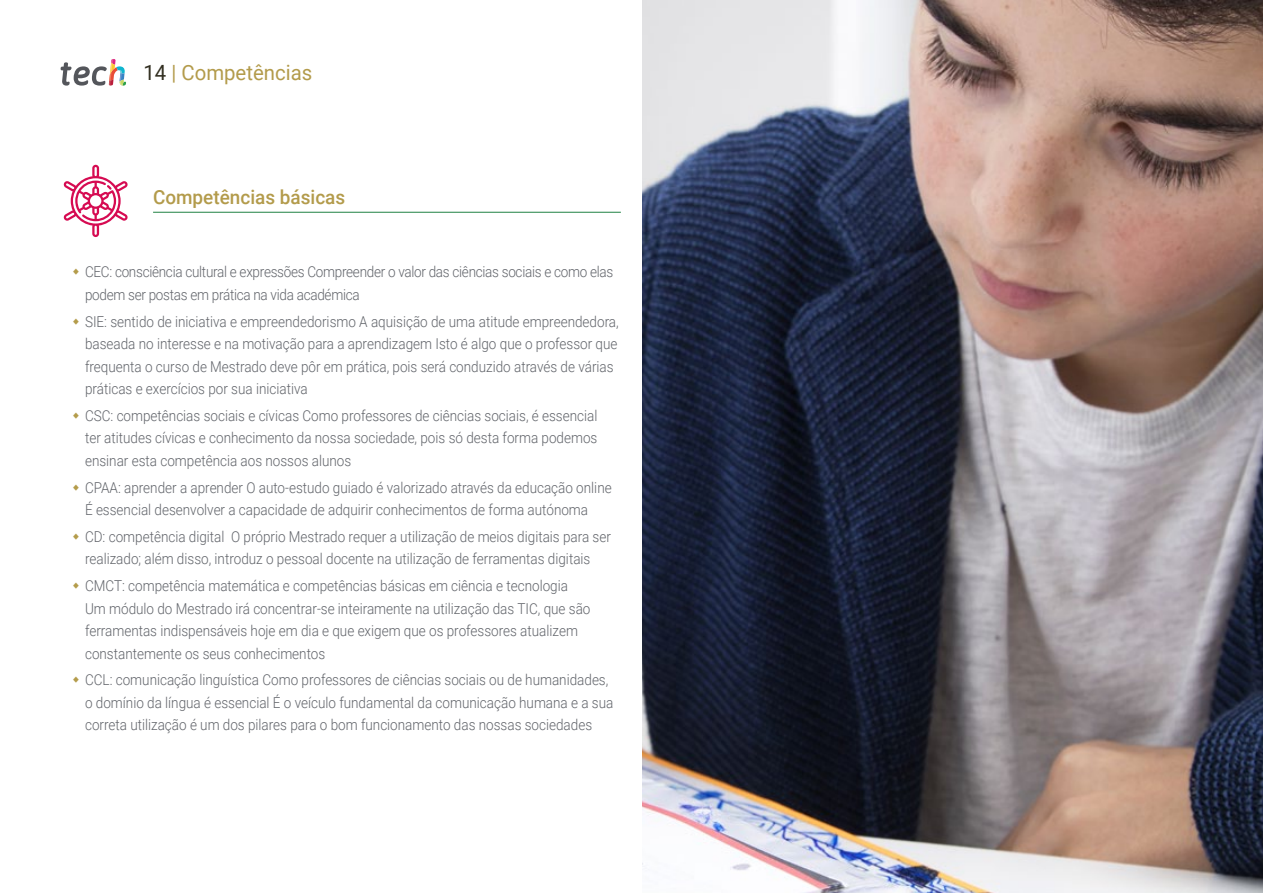
<style>
.page{position:relative;width:1263px;height:893px;background:#fff}
.page>*{position:absolute;margin:0;border:0;box-sizing:border-box;transform-origin:0 0}
.t1{font:21px "Roboto";color:#b39b4b}
.t2{font:500 19.5px "Roboto";color:#b39b4b}
.t3{font:300 15px/22.5px "Roboto";color:#61646a;scale:.9 1}
.t4{font:300 15px/22.5px "Roboto";letter-spacing:-.02em;color:#61646a;scale:.9 1}
.s1{color:#312e20}
</style>
<div class="page">
<hr style="left:153px;top:212px;width:468px;height:1px;background:#1f8142">
<svg style="left:63px;top:165px;width:65px;height:72px"></svg>
<svg style="left:61px;top:59px;width:65px;height:27px"></svg>
<img style="left:642px;top:0;width:621px;height:893px">
<h1 class="t1" style="left:144px;top:57px;width:170px"><span class="s1">14</span> | Competências</h1>
<h2 class="t2" style="left:153px;top:183px;width:194px">Competências básicas</h2>
<p class="t4" style="left:85px;top:260px;width:588px">CEC: consciência cultural e expressões Compreender o valor das ciências sociais e como elas podem ser postas em prática na vida académica</p>
<p class="t3" style="left:85px;top:309px;width:594px">SIE: sentido de iniciativa e empreendedorismo A aquisição de uma atitude empreendedora, baseada no interesse e na motivação para a aprendizagem Isto é algo que o professor que frequenta o curso de Mestrado deve pôr em prática, pois será conduzido através de várias práticas e exercícios por sua iniciativa</p>
<p class="t3" style="left:85px;top:404px;width:571px;text-align:justify">CSC: competências sociais e cívicas Como professores de ciências sociais, é essencial ter atitudes cívicas e conhecimento da nossa sociedade, pois só desta forma podemos ensinar esta competência aos nossos alunos</p>
<p class="t3" style="left:85px;top:475px;width:587px">CPAA: aprender a aprender O auto-estudo guiado é valorizado através da educação online<br>É essencial desenvolver a capacidade de adquirir conhecimentos de forma autónoma</p>
<p class="t3" style="left:85px;top:525px;width:586px">CD: competência digital O próprio Mestrado requer a utilização de meios digitais para ser realizado; além disso, introduz o pessoal docente na utilização de ferramentas digitais</p>
<p class="t3" style="left:85px;top:574px;width:563px">CMCT: competência matemática e competências básicas em ciência e tecnologia Um módulo do Mestrado irá concentrar-se inteiramente na utilização das TIC, que são ferramentas indispensáveis hoje em dia e que exigem que os professores atualizem constantemente os seus conhecimentos</p>
<p class="t3" style="left:85px;top:668px;width:589px">CCL: comunicação linguística Como professores de ciências sociais ou de humanidades, o domínio da língua é essencial É o veículo fundamental da comunicação humana e a sua correta utilização é um dos pilares para o bom funcionamento das nossas sociedades</p>
</div>
